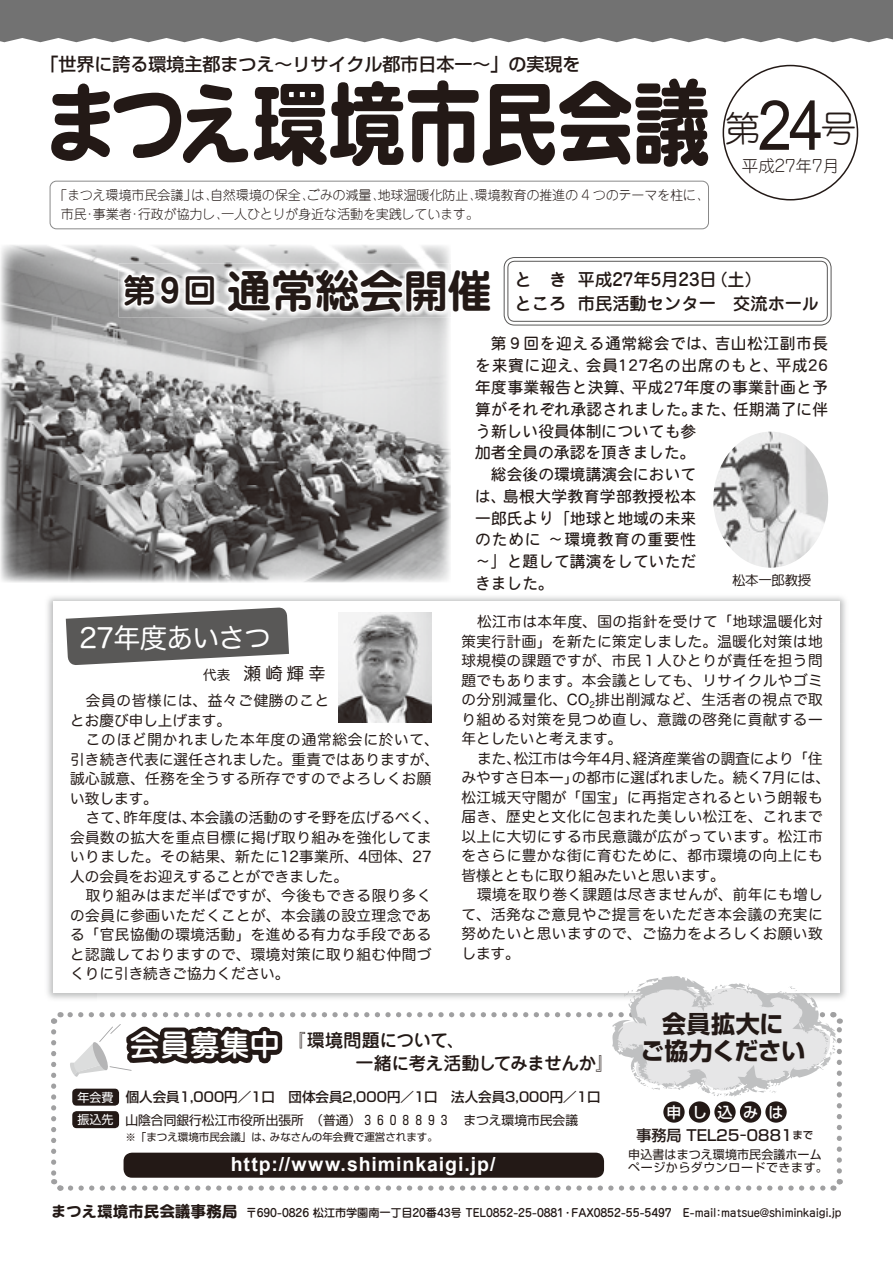
<style>
.page{position:relative;width:893px;height:1263px;background:#fff}
.page>*{position:absolute;margin:0;border:0;box-sizing:border-box;transform-origin:0 0}
.t1{font:93.3px "DF Maru Gothic Pro 5 W9";letter-spacing:-.035em;color:#231916;scale:.85 1}
.t2{font:700 45px "Jun 501";letter-spacing:-.02em;color:#231916}
.t3{font:300 36px "Jun 101";color:#231916}
.t4{font:500 30px "Jun 34";color:#fff}
.t5{font:27px "Hira Maru Pro W4";letter-spacing:-.03em;color:#fff}
.t6{font:700 24px/27px "Shin Go";color:#231916;text-align:center}
.t7{font:700 19.5px "Arial";letter-spacing:.05em;color:#fff}
.t8{font:500 18px "Shin Go";color:#231916}
.t9{font:500 18px/22.5px "Jun 34";letter-spacing:-.04em;color:#231916}
.t10{font:500 17.25px "Jun 34";color:#231916}
.t11{font:17.25px "Hira Maru Pro W4";color:#231916}
.t12{font:300 16.5px "Jun 101";color:#231916}
.t13{font:15.75px "DFHS Maru Gothic R Pro 6 W4";letter-spacing:.01em;color:#231916}
.t14{font:15.75px "DFHS Maru Gothic R Pro 6 W4";letter-spacing:.045em;color:#231916}
.t15{font:15.75px "DFHS Maru Gothic R Pro 6 W4";letter-spacing:.035em;color:#231916}
.t16{font:15.75px "DFHS Maru Gothic R Pro 6 W4";letter-spacing:.055em;color:#231916}
.t17{font:500 15px "Shin Go";color:#231916}
.t18{font:500 15px "Shin Go";letter-spacing:.7em;color:#fff}
.t19{font:14.7px/19.5px "Hira Maru Pro W4";letter-spacing:.03em;color:#231916;text-align:justify}
.t20{font:14.7px/19.5px "Hira Maru Pro W4";color:#231916}
.t21{font:500 13.5px "Shin Go";color:#231916}
.t22{font:13.5px "DF Maru Gothic Pro 5 W5";letter-spacing:-.025em;color:#231916}
.t23{font:300 13.2px/18.3px "Jun 101";letter-spacing:-.015em;color:#231916}
.t24{font:12.75px "Shin Go";color:#231916}
.t25{font:12px/13.5px "Shin Go";letter-spacing:.01em;color:#231916}
.t26{font:500 11.25px "Jun 34";letter-spacing:-.015em;color:#231916}
.t27{font:10.5px "Shin Go";color:#231916}
.s1{font-family:"Arial";font-weight:400;font-size:69px}
.s2{font-size:33px}
.s3{font-size:13.5px}
.s4{font-weight:400;font-size:12px;color:#fff}
.s5{font-size:12px;color:#fff}
.s6{font-size:10.5px}
.s7{font-family:"DF Maru Gothic Pro 5 W9";font-weight:400;font-size:15.75px}
</style>
<div class="page">
<div style="left:0;top:0;width:893px;height:42px;background:#727272"></div>
<div style="left:50px;top:181px;width:659px;height:48px;border:1px solid #898989;border-radius:6px"></div>
<img style="left:0;top:244px;width:451px;height:339px">
<img style="left:47px;top:596px;width:799px;height:47px">
<img style="left:47px;top:643px;width:6px;height:350px">
<img style="left:840px;top:643px;width:6px;height:351px">
<div style="left:53px;top:602px;width:787px;height:391px;background:#fff"></div>
<svg style="left:48px;top:976px;width:797px;height:215px"></svg>
<div style="left:124px;top:1153px;width:480px;height:25px;background:#231916;border-radius:9px"></div>
<div style="left:72px;top:1089px;width:47px;height:17px;background:#231916;border-radius:4px"></div>
<div style="left:72px;top:1111px;width:47px;height:17px;background:#231916;border-radius:4px"></div>
<div style="left:663px;top:1101px;width:22px;height:22px;background:#231916;border-radius:50%"></div>
<div style="left:689px;top:1101px;width:21px;height:22px;background:#231916;border-radius:50%"></div>
<div style="left:714px;top:1101px;width:22px;height:22px;background:#231916;border-radius:50%"></div>
<div style="left:740px;top:1101px;width:21px;height:22px;background:#231916;border-radius:50%"></div>
<div style="left:765px;top:1101px;width:22px;height:22px;background:#231916;border-radius:50%"></div>
<div style="left:504px;top:257px;width:327px;height:68px;border:1px solid #595857;border-radius:10px"></div>
<div style="left:507px;top:261px;width:321px;height:61px;border:1px solid #595857;border-radius:7px"></div>
<img style="left:119px;top:264px;width:332px;height:53px">
<svg style="left:120px;top:271px;width:97px;height:79px"></svg>
<svg style="left:225px;top:265px;width:226px;height:50px"></svg>
<svg style="left:66px;top:607px;width:223px;height:58px"></svg>
<img style="left:338px;top:612px;width:94px;height:111px">
<img style="left:713px;top:432px;width:115px;height:136px">
<p class="t8" style="left:41px;top:52px;width:541px">「世界に誇る環境主都まつえ～リサイクル都市日本一～」の実現を</p>
<h1 class="t1" style="left:42px;top:53px;width:789px">まつえ環境市民会議</h1>
<p class="t23" style="left:61px;top:186px;width:649px;text-indent:-7px">「まつえ環境市民会議」は、自然環境の保全、ごみの減量、地球温暖化防止、環境教育の推進の 4 つのテーマを柱に、市民・事業者・行政が協力し、一人ひとりが身近な活動を実践しています。</p>
<h3 class="t3" style="left:724px;top:105px;width:134px">第<span class="s1">24</span>号</h3>
<p class="t12" style="left:742px;top:155px;width:99px">平成27年7月</p>
<h2 class="t2" style="left:123px;top:259px;width:371px"><span class="s2">第9回</span> 通常総会開催</h2>
<p class="t10" style="left:515px;top:268px;width:249px">と　き 平成27年5月23日（土）</p>
<p class="t10" style="left:515px;top:292px;width:306px">ところ 市民活動センター　交流ホール</p>
<h3 class="t5" style="left:79px;top:614px;width:193px">27年度あいさつ</h3>
<p class="t11" style="left:203px;top:658px;width:124px"><span class="s3">代表　</span>瀬崎輝幸</p>
<p class="t19" style="left:70px;top:690px;width:261px;text-indent:16px">会員の皆様には、益々ご健勝のこととお慶び申し上げます。</p>
<p class="t19" style="left:70px;top:729px;width:370px;text-align:left;text-indent:16px">このほど開かれました本年度の通常総会に於いて、引き続き代表に選任されました。重責ではありますが、誠心誠意、任務を全うする所存ですのでよろしくお願い致します。</p>
<p class="t20" style="left:70px;top:807px;width:370px;text-indent:16px">さて、昨年度は、本会議の活動のすそ野を広げるべく、会員数の拡大を重点目標に掲げ取り組みを強化してまいりました。その結果、新たに12事業所、4団体、27人の会員をお迎えすることができました。</p>
<p class="t19" style="left:70px;top:885px;width:363px;text-indent:16px">取り組みはまだ半ばですが、今後もできる限り多くの会員に参画いただくことが、本会議の設立理念である「官民協働の環境活動」を進める有力な手段であると認識しておりますので、環境対策に取り組む仲間づくりに引き続きご協力ください。</p>
<p class="t15" style="left:491px;top:335px;width:339px">第９回を迎える通常総会では、吉山松江副市長</p>
<p class="t14" style="left:475px;top:357px;width:354px">を来賓に迎え、会員127名の出席のもと、平成26</p>
<p class="t13" style="left:475px;top:379px;width:354px">年度事業報告と決算、平成27年度の事業計画と予</p>
<p class="t13" style="left:475px;top:401px;width:354px">算がそれぞれ承認されました。また、任期満了に伴</p>
<p class="t13" style="left:475px;top:422px;width:223px">う新しい役員体制についても参</p>
<p class="t13" style="left:475px;top:444px;width:222px">加者全員の承認を頂きました。</p>
<p class="t13" style="left:491px;top:466px;width:207px">総会後の環境講演会において</p>
<p class="t13" style="left:475px;top:488px;width:223px">は、島根大学教育学部教授松本</p>
<p class="t13" style="left:475px;top:509px;width:223px">一郎氏より「地球と地域の未来</p>
<p class="t16" style="left:475px;top:531px;width:223px">のために ～環境教育の重要性</p>
<p class="t13" style="left:475px;top:553px;width:223px">～」と題して講演をしていただ</p>
<p class="t13" style="left:475px;top:575px;width:80px">きました。</p>
<p class="t19" style="left:461px;top:611px;width:363px;text-indent:16px">松江市は本年度、国の指針を受けて「地球温暖化対策実行計画」を新たに策定しました。温暖化対策は地球規模の課題ですが、市民１人ひとりが責任を担う問題でもあります。本会議としても、リサイクルやゴミの分別減量化、CO<sub>2</sub>排出削減など、生活者の視点で取り組める対策を見つめ直し、意識の啓発に貢献する一年としたいと考えます。</p>
<p class="t19" style="left:461px;top:748px;width:370px;text-align:left;text-indent:16px">また、松江市は今年4月、経済産業省の調査により「住みやすさ日本一」の都市に選ばれました。続く7月には、松江城天守閣が「国宝」に再指定されるという朗報も届き、歴史と文化に包まれた美しい松江を、これまで以上に大切にする市民意識が広がっています。松江市をさらに豊かな街に育むために、都市環境の向上にも皆様とともに取り組みたいと思います。</p>
<p class="t19" style="left:461px;top:884px;width:363px;text-indent:16px">環境を取り巻く課題は尽きませんが、前年にも増して、活発なご意見やご提言をいただき本会議の充実に努めたいと思いますので、ご協力をよろしくお願い致します。</p>
<p class="t22" style="left:732px;top:570px;width:81px">松本一郎教授</p>
<h3 class="t4" style="left:130px;top:1025px;width:151px">会員募集中</h3>
<p class="t9" style="left:355px;top:1028px;width:259px;text-indent:-67px">『環境問題について、<br>一緒に考え活動してみませんか』</p>
<p class="t21" style="left:77px;top:1088px;width:525px"><span class="s4">年会費</span> 個人会員1,000円／1口　団体会員2,000円／1口　法人会員3,000円／1口</p>
<p class="t24" style="left:77px;top:1111px;width:502px"><span class="s5">振込先</span> 山陰合同銀行松江市役所出張所　（普通）３６０８８９３　まつえ環境市民会議</p>
<p class="t27" style="left:125px;top:1130px;width:314px">※「まつえ環境市民会議」は、みなさんの年会費で運営されます。</p>
<h3 class="t7" style="left:231px;top:1151px;width:266px">http://www.shiminkaigi.jp/</h3>
<h3 class="t6" style="left:640px;top:1009px;width:166px">会員拡大に<br>ご協力ください</h3>
<p class="t18" style="left:666px;top:1102px;width:119px">申し込みは</p>
<p class="t17" style="left:637px;top:1126px;width:178px">事務局 TEL25−0881<span class="s6">まで</span></p>
<p class="t25" style="left:628px;top:1147px;width:201px">申込書はまつえ環境市民会議ホームページからダウンロードできます。</p>
<p class="t26" style="left:51px;top:1205px;width:792px"><span class="s7">まつえ環境市民会議事務局</span> 〒690-0826 松江市学園南一丁目20番43号 TEL0852-25-0881・FAX0852-55-5497　E-mail：matsue@shiminkaigi.jp</p>
</div>
